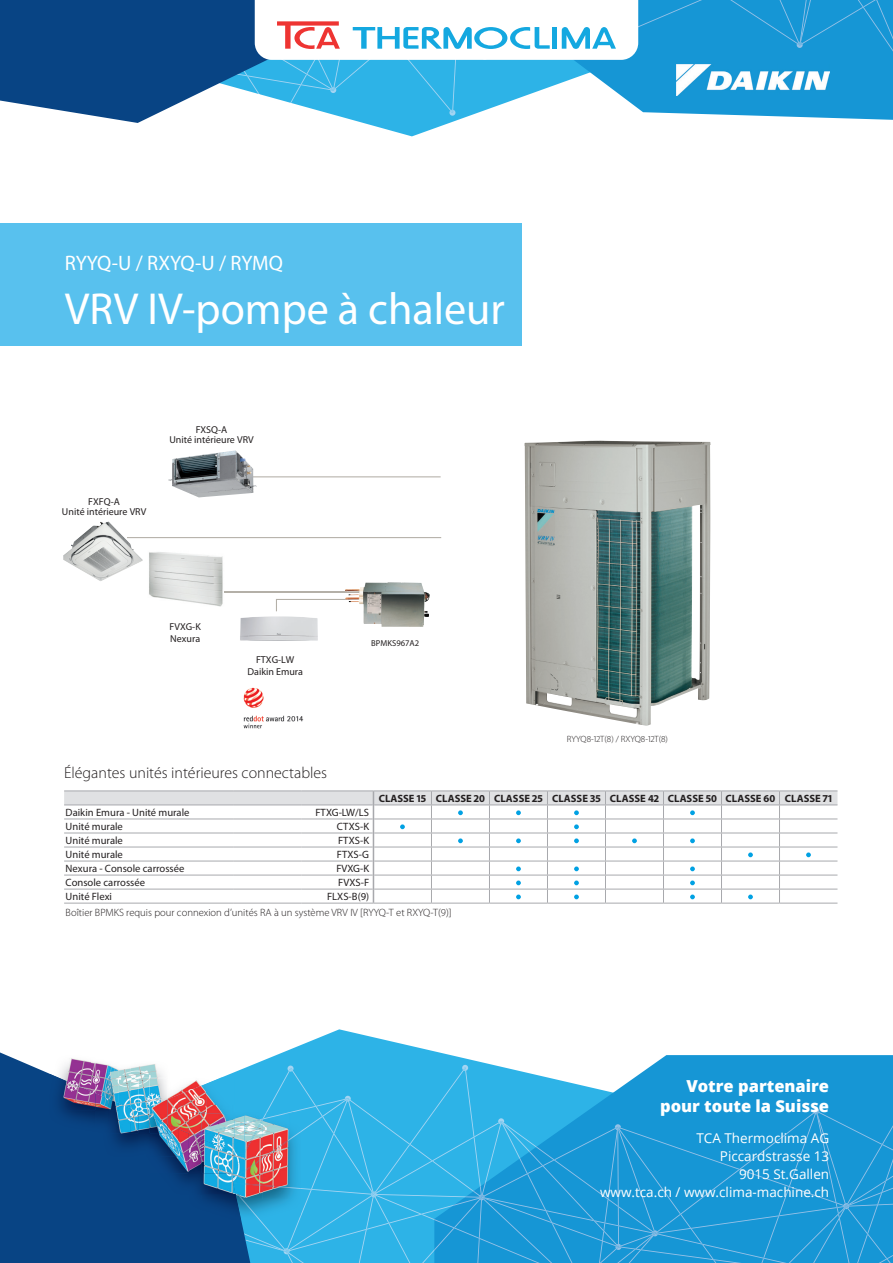
<style>
.page{position:relative;width:893px;height:1263px;background:#fff}
.page>*{position:absolute;margin:0;border:0;box-sizing:border-box;transform-origin:0 0}
.t1{font:45px "Myriad Pro";color:#fff}
.t2{font:21px "Myriad Pro";letter-spacing:-.01em;color:#fff}
.t3{font:800 16.5px/19.8px "Open Sans";color:#fff;text-align:right}
.t4{font:300 15.9px "Myriad Pro";color:#231f20}
.t5{font:13.5px/18px "Open Sans";color:#fff;text-align:right}
.t6{font:10.65px/14px "Myriad Pro";color:#231f20;text-align:right}
.t7{font:300 10.65px "Myriad Pro";color:#231f20}
.t8{font:700 10.65px "Myriad Pro";color:#231f20}
.t9{font:10.05px/12px "Myriad Pro";color:#231f20;text-align:center}
.t10{font:300 9.15px "Myriad Pro";color:#231f20}
.t11{font:8.55px "Myriad Pro";color:#231f20}
</style>
<div class="page">
<div style="left:0;top:223px;width:522px;height:123px;background:#58c1ee"></div>
<svg style="left:378px;top:127px;width:60px;height:9px"></svg>
<div style="left:702px;top:0;width:191px;height:120px;background:#1696d5"></div>
<svg style="left:730px;top:0;width:163px;height:52px;background:#1b97d5"></svg>
<div style="left:0;top:0;width:54px;height:110px;background:#084484"></div>
<svg style="left:269px;top:1029px;width:181px;height:36px;fill:#2db3e7"></svg>
<svg style="left:434px;top:1055px;width:459px;height:10px"></svg>
<svg style="left:0;top:1052px;width:269px;height:211px;background:#225891"></svg>
<img style="left:50px;top:1056px;width:81px;height:18px">
<img style="left:50px;top:1074px;width:46px;height:58px">
<img style="left:63px;top:1057px;width:28px;height:22px">
<img style="left:91px;top:1057px;width:28px;height:22px">
<img style="left:63px;top:1079px;width:33px;height:31px">
<img style="left:131px;top:1062px;width:47px;height:16px">
<img style="left:96px;top:1132px;width:42px;height:24px">
<svg style="left:119px;top:1062px;width:12px;height:2px"></svg>
<img style="left:96px;top:1099px;width:12px;height:33px">
<img style="left:96px;top:1062px;width:23px;height:37px">
<img style="left:131px;top:1064px;width:36px;height:44px">
<img style="left:108px;top:1108px;width:30px;height:26px">
<img style="left:119px;top:1064px;width:12px;height:39px">
<img style="left:108px;top:1103px;width:23px;height:29px">
<img style="left:108px;top:1064px;width:11px;height:35px">
<svg style="left:108px;top:1099px;width:11px;height:11px"></svg>
<img style="left:138px;top:1156px;width:51px;height:38px">
<img style="left:138px;top:1117px;width:12px;height:39px">
<img style="left:138px;top:1078px;width:12px;height:29px">
<svg style="left:138px;top:1107px;width:12px;height:10px"></svg>
<img style="left:178px;top:1078px;width:28px;height:6px">
<img style="left:178px;top:1084px;width:28px;height:45px">
<img style="left:206px;top:1078px;width:26px;height:34px">
<img style="left:150px;top:1129px;width:39px;height:44px">
<img style="left:167px;top:1078px;width:11px;height:17px">
<img style="left:167px;top:1095px;width:11px;height:29px">
<img style="left:150px;top:1124px;width:28px;height:32px">
<img style="left:150px;top:1078px;width:17px;height:21px">
<img style="left:150px;top:1099px;width:17px;height:18px">
<img style="left:150px;top:1117px;width:17px;height:17px">
<img style="left:189px;top:1194px;width:43px;height:26px">
<img style="left:189px;top:1139px;width:12px;height:55px">
<img style="left:189px;top:1112px;width:43px;height:27px">
<svg style="left:193px;top:1133px;width:8px;height:3px"></svg>
<img style="left:201px;top:1173px;width:31px;height:26px">
<img style="left:231px;top:1173px;width:1px;height:21px">
<img style="left:201px;top:1113px;width:31px;height:30px">
<img style="left:231px;top:1143px;width:1px;height:30px">
<svg style="left:232px;top:1065px;width:661px;height:198px;background:#2ca3da"></svg>
<img style="left:201px;top:1125px;width:33px;height:9px">
<img style="left:201px;top:1139px;width:30px;height:34px">
<img style="left:524px;top:441px;width:186px;height:285px">
<svg style="left:276px;top:598px;width:150px;height:14px"></svg>
<hr style="left:225px;top:592px;width:178px;height:1px;background:#b4b0a8">
<img style="left:240px;top:616px;width:68px;height:25px">
<img style="left:149px;top:552px;width:79px;height:55px">
<hr style="left:208px;top:476px;width:233px;height:1px;background:#b4b0a8">
<hr style="left:127px;top:537px;width:314px;height:1px;background:#b4b0a8">
<img style="left:168px;top:450px;width:89px;height:47px">
<img style="left:74px;top:522px;width:34px;height:21px">
<img style="left:345px;top:582px;width:43px;height:10px">
<img style="left:243px;top:687px;width:61px;height:42px">
<hr style="left:64px;top:790px;width:170px;height:1px;background:#a8a9ad">
<hr style="left:234px;top:790px;width:67px;height:1px;background:#a8a9ad">
<hr style="left:301px;top:790px;width:72px;height:1px;background:#a8a9ad">
<hr style="left:373px;top:790px;width:58px;height:1px;background:#a8a9ad">
<hr style="left:431px;top:790px;width:58px;height:1px;background:#a8a9ad">
<hr style="left:489px;top:790px;width:58px;height:1px;background:#a8a9ad">
<hr style="left:547px;top:790px;width:58px;height:1px;background:#a8a9ad">
<hr style="left:605px;top:790px;width:58px;height:1px;background:#a8a9ad">
<hr style="left:663px;top:790px;width:58px;height:1px;background:#a8a9ad">
<hr style="left:721px;top:790px;width:58px;height:1px;background:#a8a9ad">
<hr style="left:779px;top:790px;width:58px;height:1px;background:#a8a9ad">
<hr style="left:64px;top:903px;width:170px;height:1px;background:#a8a9ad">
<hr style="left:234px;top:903px;width:67px;height:1px;background:#a8a9ad">
<hr style="left:301px;top:903px;width:72px;height:1px;background:#a8a9ad">
<hr style="left:373px;top:903px;width:58px;height:1px;background:#a8a9ad">
<hr style="left:431px;top:903px;width:58px;height:1px;background:#a8a9ad">
<hr style="left:489px;top:903px;width:58px;height:1px;background:#a8a9ad">
<hr style="left:547px;top:903px;width:58px;height:1px;background:#a8a9ad">
<hr style="left:605px;top:903px;width:58px;height:1px;background:#a8a9ad">
<hr style="left:663px;top:903px;width:58px;height:1px;background:#a8a9ad">
<hr style="left:721px;top:903px;width:58px;height:1px;background:#a8a9ad">
<hr style="left:779px;top:903px;width:58px;height:1px;background:#a8a9ad">
<svg style="left:64px;top:791px;width:773px;height:112px"></svg>
<svg style="left:54px;top:0;width:648px;height:127px"></svg>
<img style="left:676px;top:64px;width:153px;height:31px">
<h2 class="t2" style="left:65px;top:250px;width:220px">RYYQ-U / RXYQ-U / RYMQ</h2>
<h1 class="t1" style="left:65px;top:281px;width:442px">VRV IV-pompe à chaleur</h1>
<p class="t9" style="left:62px;top:496px;width:86px;line-height:10.1px">FXFQ-A<br>Unité intérieure VRV</p>
<p class="t9" style="left:169px;top:424px;width:86px;line-height:10.1px">FXSQ-A<br>Unité intérieure VRV</p>
<p class="t9" style="left:170px;top:621px;width:33px;text-align:left">FVXG-K<br>Nexura</p>
<p class="t9" style="left:247px;top:653px;width:57px">FTXG-LW<br>Daikin Emura</p>
<h3 class="t4" style="left:64px;top:764px;width:265px">Élégantes unités intérieures connectables</h3>
<p class="t11" style="left:371px;top:638px;width:49px">BPMKS967A2</p>
<p class="t10" style="left:567px;top:734px;width:103px">RYYQ8-12T(8) / RXYQ8-12T(8)</p>
<p class="t8" style="left:379px;top:792px;width:455px">CLASSE 15 CLASSE 20 CLASSE 25 CLASSE 35 CLASSE 42 CLASSE 50 CLASSE 60 CLASSE 71</p>
<p class="t6" style="left:315px;top:805px;width:55px">FTXG-LW/LS<br>CTXS-K<br>FTXS-K<br>FTXS-G<br>FVXG-K<br>FVXS-F<br>FLXS-B(9)</p>
<p class="t6" style="left:66px;top:806px;width:125px;text-align:left">Daikin Emura - Unité murale<br>Unité murale<br>Unité murale<br>Unité murale<br>Nexura - Console carrossée<br>Console carrossée<br>Unité Flexi</p>
<p class="t7" style="left:66px;top:906px;width:387px">Boîtier BPMKS requis pour connexion d’unités RA à un système VRV IV [RYYQ-T et RXYQ-T(9)]</p>
<h3 class="t3" style="left:660px;top:1075px;width:171px">Votre partenaire pour toute la Suisse</h3>
<p class="t5" style="left:600px;top:1128px;width:231px">TCA Thermoclima AG<br>Piccardstrasse 13<br>9015 St.Gallen<br>www.tca.ch / www.clima-machine.ch</p>
</div>
